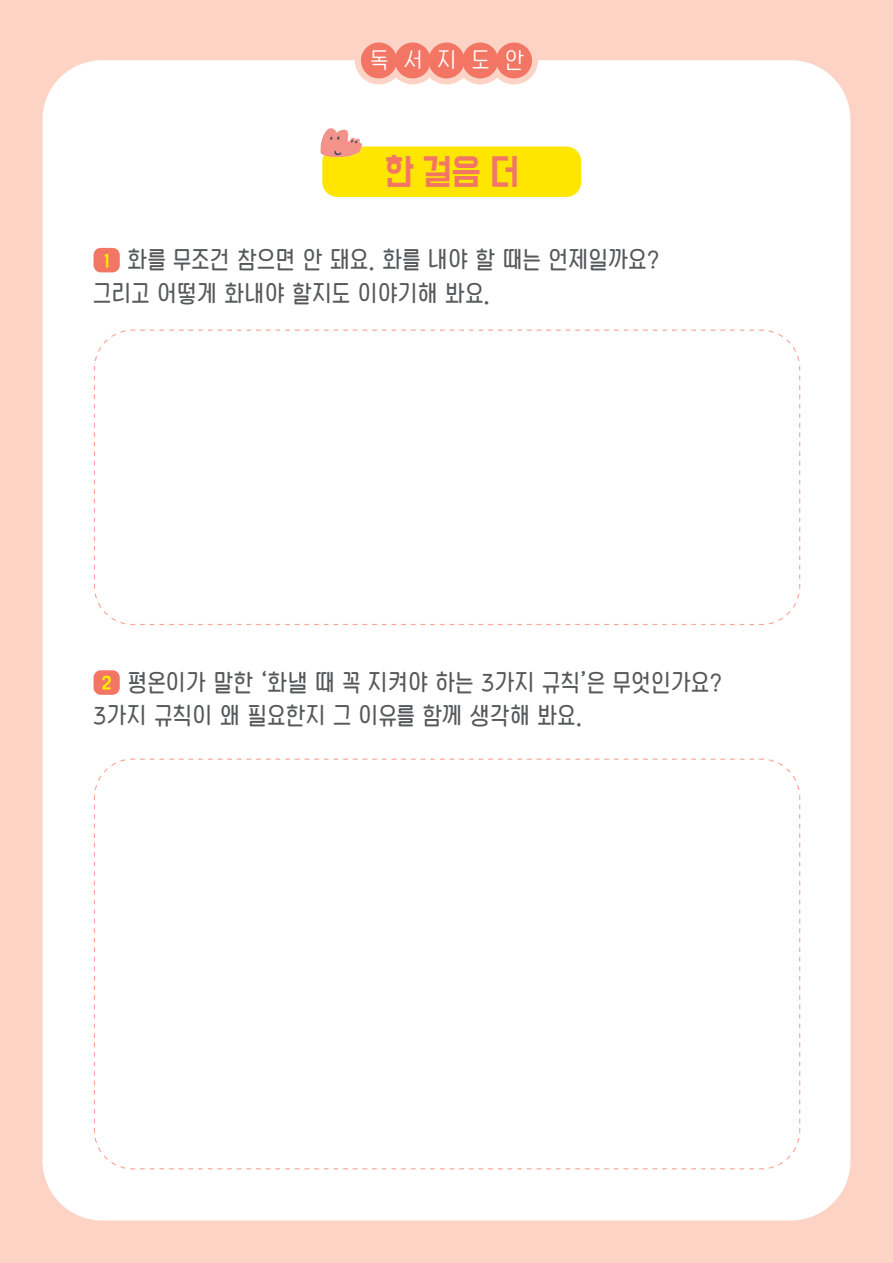
<style>
.page{position:relative;width:893px;height:1263px;background:#fcd3c5}
.page>*{position:absolute;margin:0;border:0;box-sizing:border-box;transform-origin:0 0}
.t1{font:32.55px "BM Do Hyeon OTF";color:#f37665;scale:.95 1}
.t2{font:24px/33.8px "OT Gongjungjeonhwa R";letter-spacing:.04em;color:#57585a;scale:.95 1}
.t3{font:22.5px "OT Gongjungjeonhwa L";letter-spacing:.7em;color:#fff}
.s1{font-family:"BM Do Hyeon OTF";font-size:15.9px;color:#fff101}
</style>
<div class="page">
<div style="left:43px;top:60px;width:807px;height:1160px;background:#fff;border-radius:60px"></div>
<div style="left:355px;top:37px;width:48px;height:47px;border:12px solid #fcd3c5;border-radius:50%"></div>
<div style="left:389px;top:37px;width:48px;height:47px;border:12px solid #fcd3c5;border-radius:50%"></div>
<div style="left:422px;top:37px;width:48px;height:47px;border:12px solid #fcd3c5;border-radius:50%"></div>
<div style="left:456px;top:37px;width:48px;height:47px;border:12px solid #fcd3c5;border-radius:50%"></div>
<div style="left:490px;top:37px;width:48px;height:47px;border:12px solid #fcd3c5;border-radius:50%"></div>
<div style="left:361px;top:43px;width:36px;height:35px;background:#f37665;border-radius:50%"></div>
<div style="left:395px;top:43px;width:36px;height:35px;background:#f37665;border-radius:50%"></div>
<div style="left:428px;top:43px;width:36px;height:35px;background:#f37665;border-radius:50%"></div>
<div style="left:462px;top:43px;width:36px;height:35px;background:#f37665;border-radius:50%"></div>
<div style="left:496px;top:43px;width:36px;height:35px;background:#f37665;border-radius:50%"></div>
<div style="left:94px;top:248px;width:26px;height:24px;background:#f37665;border-radius:7px"></div>
<div style="left:94px;top:670px;width:26px;height:25px;background:#f37665;border-radius:7px"></div>
<svg style="left:93px;top:329px;width:708px;height:297px"></svg>
<svg style="left:93px;top:758px;width:708px;height:412px"></svg>
<div style="left:322px;top:147px;width:259px;height:50px;background:#ffe601;border-radius:15px"></div>
<img style="left:320px;top:128px;width:45px;height:34px">
<p class="t3" style="left:371px;top:49px;width:155px">독서지도안</p>
<h1 class="t1" style="left:384px;top:155px;width:144px">한 걸음 더</h1>
<p class="t2" style="left:94px;top:244px;width:597px;text-indent:10px"><span class="s1">1</span> 화를 무조건 참으면 안 돼요. 화를 내야 할 때는 언제일까요? 그리고 어떻게 화내야 할지도 이야기해 봐요.</p>
<p class="t2" style="left:94px;top:666px;width:663px;text-indent:9px"><span class="s1">2</span> 평온이가 말한 ‘화낼 때 꼭 지켜야 하는 3가지 규칙’은 무엇인가요?<br>3가지 규칙이 왜 필요한지 그 이유를 함께 생각해 봐요.</p>
</div>
